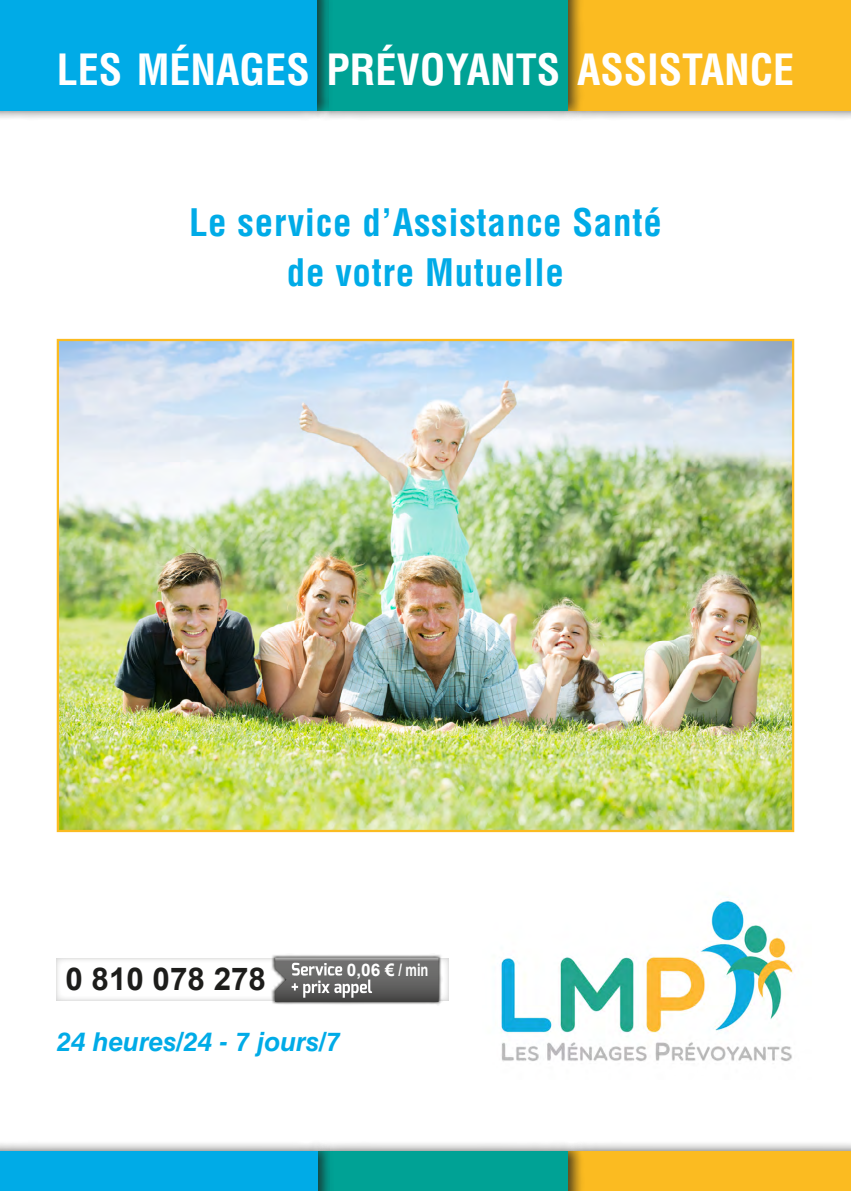
<style>
.page{position:relative;width:851px;height:1191px;background:#fff}
.page>*{position:absolute;margin:0;border:0;box-sizing:border-box;transform-origin:0 0}
.titres_jaunes{font:700 condensed 42px "Helvetica LT Std";color:#fff}
.titres_jaunes-2{font:700 condensed 37px "Helvetica LT Std";letter-spacing:.02em;color:#00abe7}
.t1{font:700 31.4px "Arial";color:#1d1d1b}
.titres_jaunes-3{font:italic 700 26px "Helvetica LT Std";color:#00abe7}
.t2{font:700 17.2px "Arial";color:#fff}
</style>
<div class="page">
<div style="left:562px;top:0;width:288px;height:121px;background:#1d1d1b;opacity:.75"></div>
<div style="left:567px;top:0;width:283px;height:110px;background:#fbbb21"></div>
<div style="left:311px;top:0;width:273px;height:121px;background:#1d1d1b;opacity:.75"></div>
<div style="left:316px;top:0;width:251px;height:110px;background:#00a295"></div>
<div style="left:0;top:0;width:333px;height:121px;background:#1d1d1b;opacity:.75"></div>
<div style="left:0;top:0;width:316px;height:110px;background:#00abe7"></div>
<div style="left:562px;top:1140px;width:288px;height:51px;background:#1d1d1b;opacity:.75"></div>
<div style="left:568px;top:1151px;width:282px;height:40px;background:#fbbb21"></div>
<div style="left:312px;top:1140px;width:273px;height:51px;background:#1d1d1b;opacity:.75"></div>
<div style="left:317px;top:1151px;width:251px;height:40px;background:#00a295"></div>
<div style="left:0;top:1140px;width:334px;height:51px;background:#1d1d1b;opacity:.75"></div>
<div style="left:0;top:1151px;width:317px;height:40px;background:#00abe7"></div>
<img style="left:60px;top:342px;width:731px;height:487px">
<div style="left:57px;top:339px;width:737px;height:493px;border:2px solid #fbbb21"></div>
<img style="left:501px;top:897px;width:292px;height:165px">
<img style="left:271px;top:955px;width:172px;height:50px">
<svg style="left:275px;top:957px;width:163px;height:45px;background:#757574"></svg>
<p class="titres_jaunes" style="left:57px;top:44px;width:739px">LES MÉNAGES PRÉVOYANTS ASSISTANCE</p>
<p class="titres_jaunes-2" style="left:189px;top:200px;width:474px">Le service d’Assistance Santé</p>
<p class="titres_jaunes-2" style="left:287px;top:249px;width:279px">de votre Mutuelle</p>
<p class="t1" style="left:65px;top:958px;width:202px">0 810 078 278</p>
<p class="t2" style="left:346px;top:958px;width:83px">0,06 € / min</p>
<p class="titres_jaunes-3" style="left:57px;top:1026px;width:285px">24 heures/24 - 7 jours/7</p>
</div>
